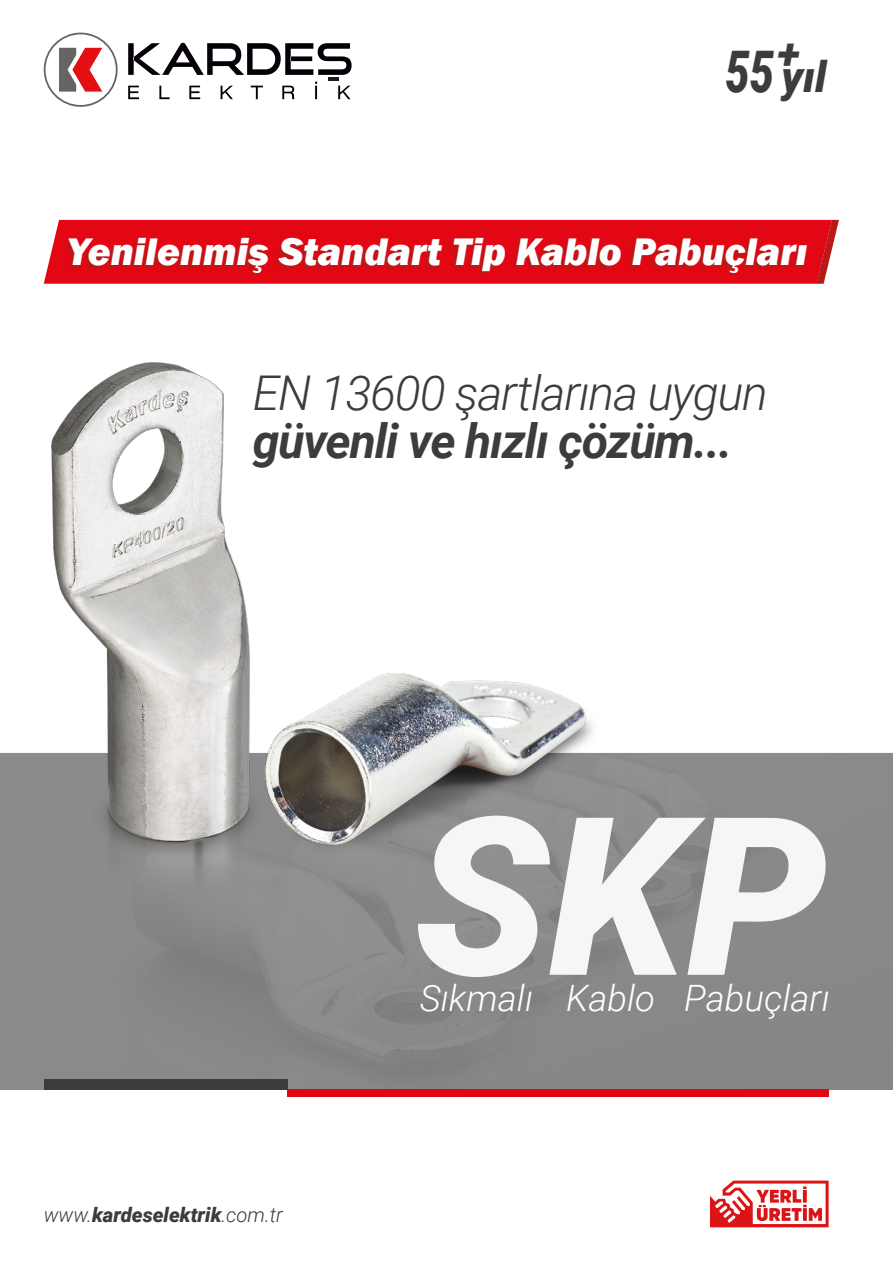
<style>
.page{position:relative;width:893px;height:1263px;background:#fff}
.page>*{position:absolute;margin:0;border:0;box-sizing:border-box;transform-origin:0 0}
.t1{font:italic 900 220.8px "Roboto";color:#f6f6f6}
.t2{font:italic 300 47.85px "Roboto";letter-spacing:-.025em;color:#3c3c3b}
.t3{font:italic 700 47.85px "Roboto";letter-spacing:-.025em;color:#3c3c3b}
.t4{font:italic 900 42.9px "Roboto";color:#3c3c3b}
.t5{font:italic 800 39.45px "Franklin Gothic";color:#fff}
.t6{font:italic 300 36.3px "Roboto";color:#fff}
.t7{font:italic 900 20.25px "Roboto";color:#3c3c3b}
.s1{font-size:57.45px}
.s2{font-weight:300}
</style>
<div class="page">
<div style="left:0;top:753px;width:893px;height:336px;background:#898989"></div>
<svg style="left:128px;top:43px;width:224px;height:56px"></svg>
<svg style="left:44px;top:33px;width:74px;height:74px"></svg>
<div style="left:44px;top:220px;width:772px;height:64px;background:#e30613"></div>
<svg style="left:816px;top:220px;width:23px;height:64px"></svg>
<div style="left:44px;top:1078px;width:243px;height:11px;background:#3c3c3b"></div>
<div style="left:287px;top:1089px;width:542px;height:8px;background:#e30613"></div>
<svg style="left:710px;top:1180px;width:119px;height:47px"></svg>
<img style="left:52px;top:363px;width:229px;height:544px">
<img style="left:265px;top:673px;width:337px;height:190px">
<p class="t4" style="left:777px;top:24px;width:24px">+</p>
<p class="t4" style="left:725px;top:47px;width:103px"><span class="s1">55</span> yıl</p>
<p class="t5" style="left:67px;top:226px;width:742px">Yenilenmiş Standart Tip Kablo Pabuçları</p>
<p class="t2" style="left:253px;top:359px;width:517px">EN 13600 şartlarına uygun</p>
<p class="t3" style="left:253px;top:407px;width:481px">güvenli ve hızlı çözüm...</p>
<p class="t7" style="left:44px;top:1200px;width:241px"><span class="s2">www.</span>kardeselektrik<span class="s2">.com.tr</span></p>
<h1 class="t1" style="left:414px;top:741px;width:415px">SKP</h1>
<p class="t6" style="left:420px;top:972px;width:411px">Sıkmalı Kablo Pabuçları</p>
</div>
